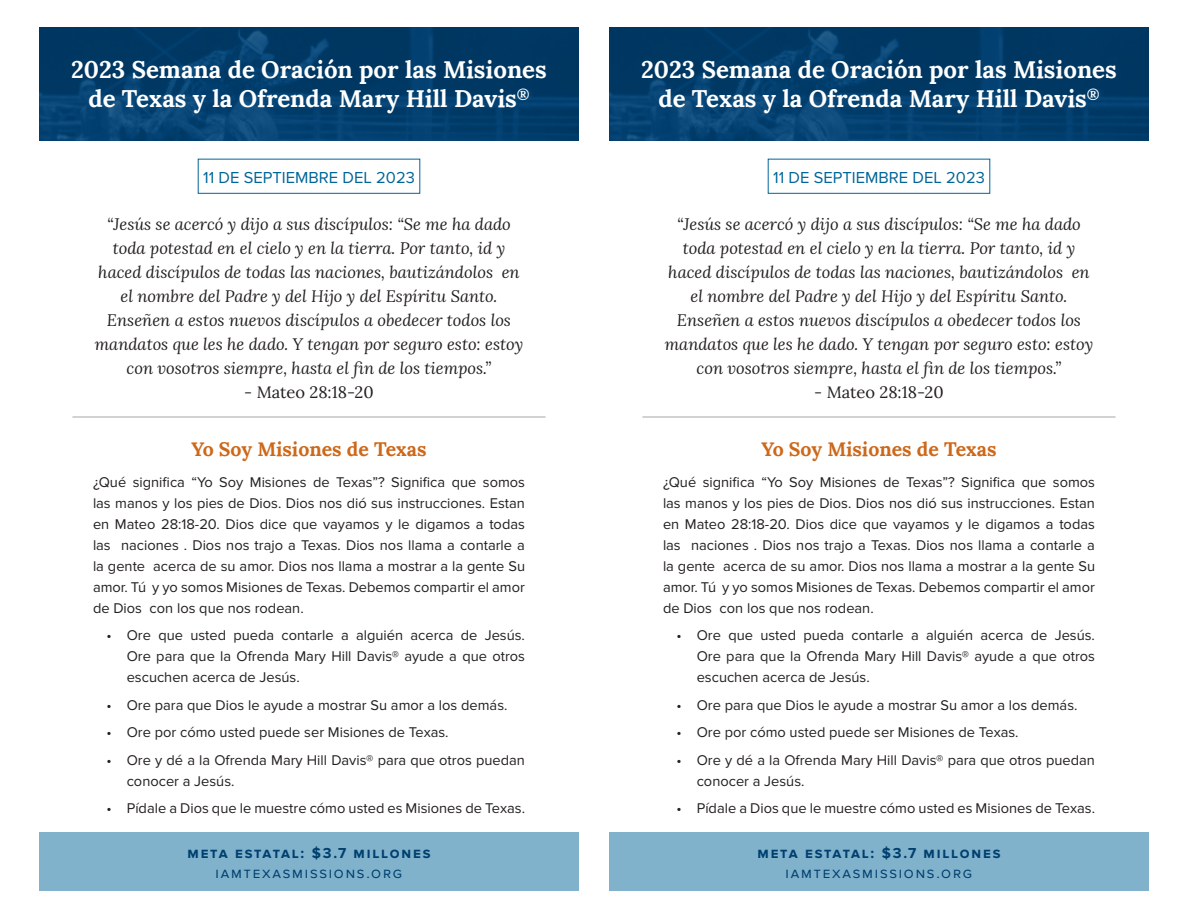
<style>
.page{position:relative;width:1188px;height:918px;background:#fff}
.page>*{position:absolute;margin:0;border:0;box-sizing:border-box;transform-origin:0 0}
.t1{font:700 24px/28.8px "Lora";color:#fff;text-align:center}
.t2{font:700 19.5px "Lora";color:#cd6819}
.t3{font:italic 16.5px/24px "Lora";color:#231f20;text-align:center}
.t4{font:16.5px "Proxima Nova";color:#069}
.t5{font:16.5px "Lora";color:#231f20}
.t6{font:700 15px "Proxima Nova";letter-spacing:.12em;color:#003f6f}
.t7{font:15px "Proxima Nova";letter-spacing:.12em;color:#003f6f}
.t8{font:14.7px/21px "Proxima Nova";color:#231f20;text-align:justify}
</style>
<div class="page">
<svg style="left:39px;top:27px;width:540px;height:114px;background:#023d6a"></svg>
<div style="left:198px;top:159px;width:222px;height:35px;border:1px solid #069"></div>
<hr style="left:72px;top:417px;width:474px;height:1px;background:#a5a6a8">
<div style="left:39px;top:833px;width:540px;height:58px;background:#80b2cc"></div>
<svg style="left:609px;top:27px;width:540px;height:114px;background:#023d6a"></svg>
<div style="left:768px;top:159px;width:222px;height:35px;border:1px solid #069"></div>
<hr style="left:642px;top:417px;width:474px;height:1px;background:#a5a6a8">
<div style="left:609px;top:833px;width:540px;height:58px;background:#80b2cc"></div>
<p class="t1" style="left:71px;top:53px;width:477px">2023 Semana de Oración por las Misiones de Texas y la Ofrenda Mary Hill Davis<sup>®</sup></p>
<p class="t4" style="left:203px;top:168px;width:213px">11 DE SEPTIEMBRE DEL 2023</p>
<p class="t3" style="left:98px;top:212px;width:423px">“Jesús se acercó y dijo a sus discípulos: “Se me ha dado toda potestad en el cielo y en la tierra. Por tanto, id y haced discípulos de todas las naciones, bautizándolos en el nombre del Padre y del Hijo y del Espíritu Santo.</p>
<p class="t3" style="left:95px;top:308px;width:430px">Enseñen a estos nuevos discípulos a obedecer todos los mandatos que les he dado. Y tengan por seguro esto: estoy con vosotros siempre, hasta el fin de los tiempos.”</p>
<p class="t5" style="left:244px;top:380px;width:131px">- Mateo 28:18-20</p>
<p class="t2" style="left:191px;top:433px;width:237px">Yo Soy Misiones de Texas</p>
<p class="t8" style="left:93px;top:472px;width:434px">¿Qué significa “Yo Soy Misiones de Texas”? Significa que somos las manos y los pies de Dios. Dios nos dió sus instrucciones. Estan en Mateo 28:18-20. Dios dice que vayamos y le digamos a todas las naciones . Dios nos trajo a Texas. Dios nos llama a contarle a la gente acerca de su amor. Dios nos llama a mostrar a la gente Su amor. Tú y yo somos Misiones de Texas. Debemos compartir el amor de Dios con los que nos rodean.</p>
<p class="t8" style="left:127px;top:625px;width:400px;text-indent:-20px">• Ore que usted pueda contarle a alguién acerca de Jesús.<br>Ore para que la Ofrenda Mary Hill Davis® ayude a que otros escuchen acerca de Jesús.</p>
<p class="t8" style="left:106px;top:695px;width:403px">• Ore para que Dios le ayude a mostrar Su amor a los demás.</p>
<p class="t8" style="left:106px;top:722px;width:344px">• Ore por cómo usted puede ser Misiones de Texas.</p>
<p class="t8" style="left:127px;top:750px;width:400px;text-indent:-20px">• Ore y dé a la Ofrenda Mary Hill Davis® para que otros puedan conocer a Jesús.</p>
<p class="t8" style="left:106px;top:798px;width:420px">• Pídale a Dios que le muestre cómo usted es Misiones de Texas.</p>
<p class="t6" style="left:188px;top:844px;width:244px">meta estatal: $3.7 millones</p>
<p class="t7" style="left:216px;top:864px;width:188px">iamtexasmissions.org</p>
<p class="t1" style="left:641px;top:53px;width:477px">2023 Semana de Oración por las Misiones de Texas y la Ofrenda Mary Hill Davis<sup>®</sup></p>
<p class="t4" style="left:773px;top:168px;width:213px">11 DE SEPTIEMBRE DEL 2023</p>
<p class="t3" style="left:668px;top:212px;width:423px">“Jesús se acercó y dijo a sus discípulos: “Se me ha dado toda potestad en el cielo y en la tierra. Por tanto, id y haced discípulos de todas las naciones, bautizándolos en el nombre del Padre y del Hijo y del Espíritu Santo.</p>
<p class="t3" style="left:665px;top:308px;width:430px">Enseñen a estos nuevos discípulos a obedecer todos los mandatos que les he dado. Y tengan por seguro esto: estoy con vosotros siempre, hasta el fin de los tiempos.”</p>
<p class="t5" style="left:814px;top:380px;width:131px">- Mateo 28:18-20</p>
<p class="t2" style="left:761px;top:433px;width:237px">Yo Soy Misiones de Texas</p>
<p class="t8" style="left:663px;top:472px;width:434px">¿Qué significa “Yo Soy Misiones de Texas”? Significa que somos las manos y los pies de Dios. Dios nos dió sus instrucciones. Estan en Mateo 28:18-20. Dios dice que vayamos y le digamos a todas las naciones . Dios nos trajo a Texas. Dios nos llama a contarle a la gente acerca de su amor. Dios nos llama a mostrar a la gente Su amor. Tú y yo somos Misiones de Texas. Debemos compartir el amor de Dios con los que nos rodean.</p>
<p class="t8" style="left:697px;top:625px;width:400px;text-indent:-20px">• Ore que usted pueda contarle a alguién acerca de Jesús.<br>Ore para que la Ofrenda Mary Hill Davis® ayude a que otros escuchen acerca de Jesús.</p>
<p class="t8" style="left:676px;top:695px;width:403px">• Ore para que Dios le ayude a mostrar Su amor a los demás.</p>
<p class="t8" style="left:676px;top:722px;width:344px">• Ore por cómo usted puede ser Misiones de Texas.</p>
<p class="t8" style="left:697px;top:750px;width:400px;text-indent:-20px">• Ore y dé a la Ofrenda Mary Hill Davis® para que otros puedan conocer a Jesús.</p>
<p class="t8" style="left:676px;top:798px;width:420px">• Pídale a Dios que le muestre cómo usted es Misiones de Texas.</p>
<p class="t6" style="left:758px;top:844px;width:244px">meta estatal: $3.7 millones</p>
<p class="t7" style="left:786px;top:864px;width:188px">iamtexasmissions.org</p>
</div>
